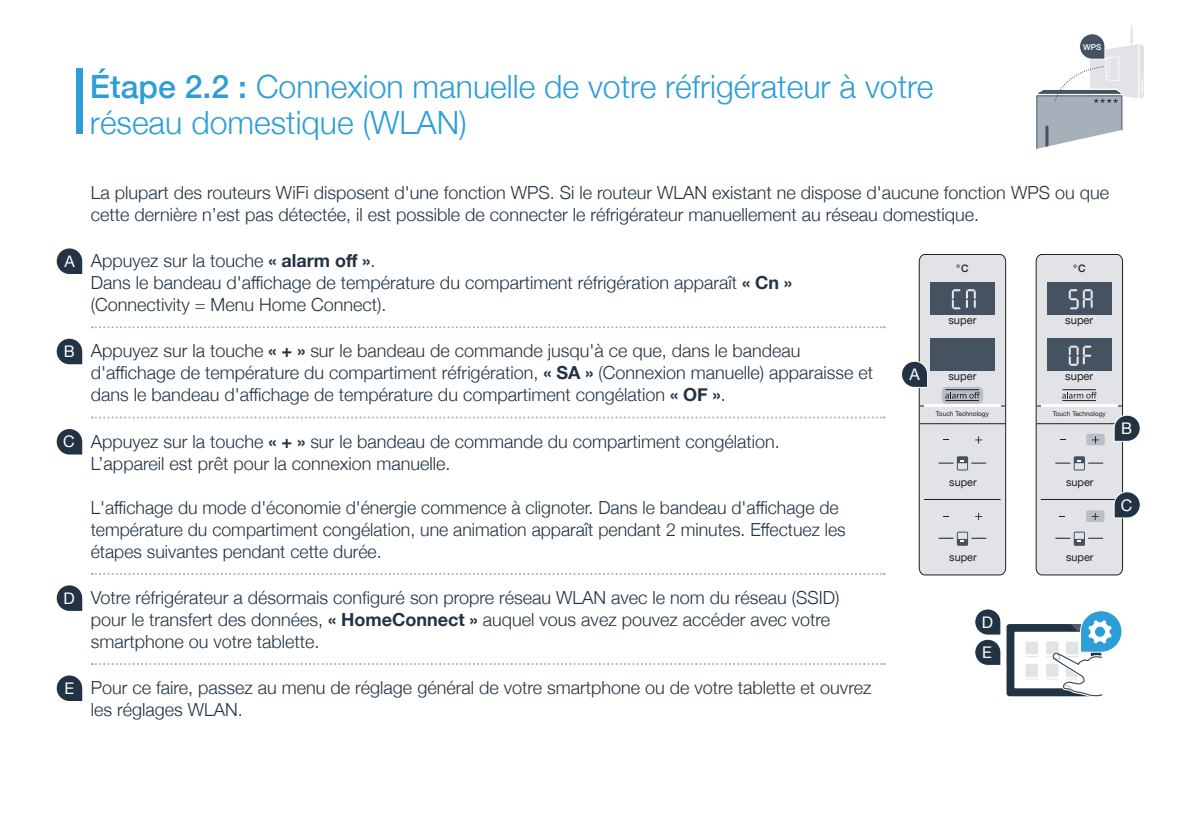
<style>
.page{position:relative;width:1191px;height:840px;background:#fff}
.page>*{position:absolute;margin:0;border:0;box-sizing:border-box;transform-origin:0 0}
.t1{font:300 32px/36px "Helvetica Neue";color:#2d9ed8}
.t2{font:300 18px/22px "Helvetica Neue";color:#223444}
.t3{font:16px/30.2px "Helvetica Neue";color:#fff}
.t4{font:11.2px "Helvetica Neue";color:#231f20}
.t5{font:10.8px "Helvetica Neue";color:#231f20}
.t6{font:500 10.4px "Helvetica Neue";color:#231f20}
.t7{font:500 8px "Helvetica Neue";color:#fff}
.t8{font:6.6px "Helvetica Neue";color:#231f20}
.s1{font-weight:500}
.s2{font-weight:400;font-size:16px;color:#fff}
.s3{font-weight:700}
</style>
<div class="page">
<svg style="left:1036px;top:25px;width:108px;height:124px"></svg>
<svg style="left:1035px;top:254px;width:105px;height:321px;background:#c6c9cd"></svg>
<div style="left:77px;top:68px;width:6px;height:65px;background:#2d9ed8"></div>
<svg style="left:901px;top:254px;width:105px;height:321px"></svg>
<svg style="left:92px;top:326px;width:792px;height:2px"></svg>
<svg style="left:92px;top:416px;width:792px;height:2px"></svg>
<svg style="left:92px;top:572px;width:792px;height:2px"></svg>
<svg style="left:92px;top:663px;width:792px;height:1px"></svg>
<svg style="left:57px;top:248px;width:25px;height:26px"></svg>
<svg style="left:57px;top:338px;width:25px;height:26px"></svg>
<svg style="left:57px;top:429px;width:25px;height:25px"></svg>
<svg style="left:57px;top:585px;width:25px;height:25px"></svg>
<svg style="left:57px;top:675px;width:25px;height:25px"></svg>
<svg style="left:941px;top:386px;width:42px;height:17px"></svg>
<svg style="left:974px;top:609px;width:148px;height:87px"></svg>
<h1 class="t1" style="left:90px;top:66px;width:845px"><span class="s1">Étape 2.2 :</span> Connexion manuelle de votre réfrigérateur à votre réseau domestique (WLAN)</h1>
<p class="t7" style="left:1083px;top:41px;width:20px">WPS</p>
<p class="t2" style="left:91px;top:180px;width:1019px">La plupart des routeurs WiFi disposent d'une fonction WPS. Si le routeur WLAN existant ne dispose d'aucune fonction WPS ou que cette dernière n’est pas détectée, il est possible de connecter le réfrigérateur manuellement au réseau domestique.</p>
<p class="t2" style="left:91px;top:248px;width:703px;text-indent:-26px"><span class="s2">A</span> Appuyez sur la touche <span class="s3">« alarm off »</span>.<br>Dans le bandeau d'affichage de température du compartiment réfrigération apparaît <span class="s3">« Cn » </span>(Connectivity = Menu Home Connect).</p>
<p class="t2" style="left:91px;top:338px;width:784px;text-indent:-27px"><span class="s2">B</span> Appuyez sur la touche <span class="s3">« + »</span> sur le bandeau de commande jusqu'à ce que, dans le bandeau d'affichage de température du compartiment réfrigération, <span class="s3">« SA »</span> (Connexion manuelle) apparaisse et dans le bandeau d'affichage de température du compartiment congélation <span class="s3">« OF »</span>.</p>
<p class="t2" style="left:91px;top:428px;width:690px;text-indent:-28px"><span class="s2">C</span> Appuyez sur la touche <span class="s3">« + »</span> sur le bandeau de commande du compartiment congélation.<br>L’appareil est prêt pour la connexion manuelle.</p>
<p class="t2" style="left:91px;top:494px;width:756px">L'affichage du mode d'économie d'énergie commence à clignoter. Dans le bandeau d'affichage de température du compartiment congélation, une animation apparaît pendant 2 minutes. Effectuez les étapes suivantes pendant cette durée.</p>
<p class="t2" style="left:91px;top:584px;width:750px;text-indent:-27px"><span class="s2">D</span> Votre réfrigérateur a désormais configuré son propre réseau WLAN avec le nom du réseau (SSID) pour le transfert des données, <span class="s3">« HomeConnect »</span> auquel vous avez pouvez accéder avec votre smartphone ou votre tablette.</p>
<p class="t2" style="left:91px;top:674px;width:782px;text-indent:-26px"><span class="s2">E</span> Pour ce faire, passez au menu de réglage général de votre smartphone ou de votre tablette et ouvrez les réglages WLAN.</p>
<p class="t6" style="left:956px;top:260px;width:14px">°C</p>
<p class="t6" style="left:1073px;top:260px;width:14px">°C</p>
<p class="t4" style="left:948px;top:311px;width:30px">super</p>
<p class="t4" style="left:1065px;top:311px;width:30px">super</p>
<p class="t3" style="left:909px;top:360px;width:12px">A</p>
<p class="t4" style="left:948px;top:368px;width:30px">super</p>
<p class="t4" style="left:1065px;top:368px;width:30px">super</p>
<p class="t8" style="left:936px;top:408px;width:55px">Touch Technology</p>
<p class="t8" style="left:1052px;top:408px;width:55px">Touch Technology</p>
<p class="t5" style="left:949px;top:473px;width:29px">super</p>
<p class="t5" style="left:1066px;top:473px;width:29px">super</p>
<p class="t5" style="left:949px;top:549px;width:29px">super</p>
<p class="t5" style="left:1066px;top:549px;width:29px">super</p>
<p class="t3" style="left:981px;top:607px;width:13px">D<br>E</p>
<p class="t3" style="left:1121px;top:414px;width:12px">B</p>
<p class="t3" style="left:1120px;top:491px;width:13px">C</p>
</div>
